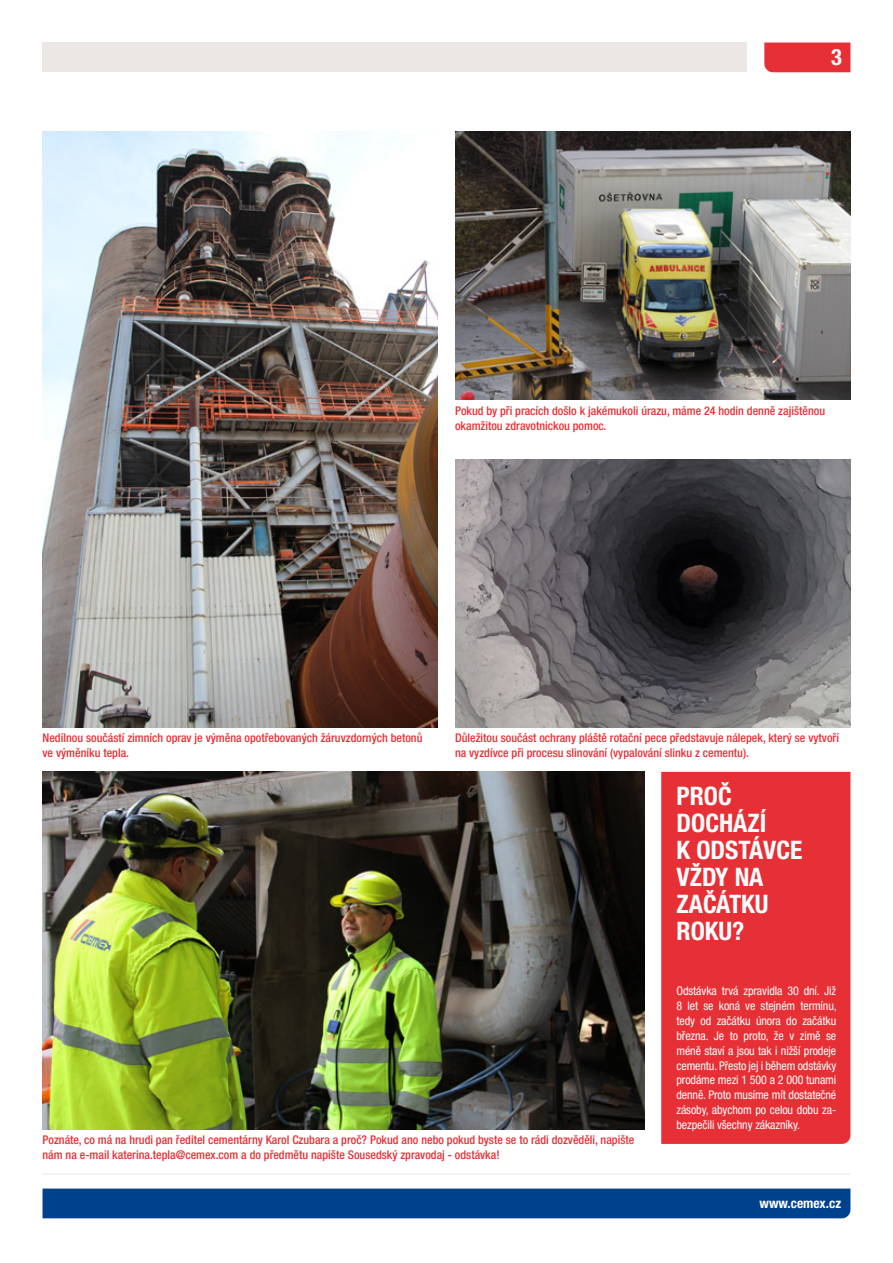
<style>
.page{position:relative;width:893px;height:1263px;background:#fff}
.page>*{position:absolute;margin:0;border:0;box-sizing:border-box;transform-origin:0 0}
.t1{font:700 condensed 25.5px/27px "Helvetica Neue LT Pro";color:#fff}
.t2{font:700 condensed 22.5px "Helvetica Neue LT Pro";color:#fff}
.t3{font:700 condensed 13.5px "Helvetica Neue LT Pro";color:#fff}
.t4{font:500 condensed 12px/14.9px "Helvetica Neue LT Pro";color:#e73035}
.t5{font:condensed 12px/14.9px "Helvetica Neue LT Pro";letter-spacing:-.01em;color:#fff;text-align:justify}
</style>
<div class="page">
<hr style="left:43px;top:1174px;width:807px;height:1px;background:#ece7e5">
<div style="left:43px;top:1188px;width:807px;height:30px;background:#00418e"></div>
<div style="left:764px;top:43px;width:86px;height:29px;background:#e73035"></div>
<div style="left:43px;top:43px;width:704px;height:29px;background:#ece7e5"></div>
<div style="left:661px;top:772px;width:189px;height:372px;background:#e73035"></div>
<img style="left:43px;top:132px;width:395px;height:595px">
<img style="left:43px;top:772px;width:601px;height:357px">
<img style="left:455px;top:132px;width:395px;height:268px">
<img style="left:455px;top:459px;width:395px;height:268px">
<p class="t2" style="left:831px;top:44px;width:12px">3</p>
<p class="t4" style="left:455px;top:403px;width:372px">Pokud by při pracích došlo k jakémukoli úrazu, máme 24 hodin denně zajištěnou okamžitou zdravotnickou pomoc.</p>
<p class="t4" style="left:43px;top:730px;width:381px">Nedílnou součástí zimních oprav je výměna opotřebovaných žáruvzdorných betonů</p>
<p class="t4" style="left:43px;top:745px;width:88px">ve výměníku tepla.</p>
<p class="t4" style="left:455px;top:730px;width:385px">Důležitou součást ochrany pláště rotační pece představuje nálepek, který se vytvoří na vyzdívce při procesu slinování (vypalování slinku z cementu).</p>
<p class="t1" style="left:676px;top:782px;width:57px">PROČ</p>
<p class="t1" style="left:676px;top:809px;width:91px">DOCHÁZÍ</p>
<p class="t1" style="left:676px;top:836px;width:127px">K ODSTÁVCE<br>VŽDY NA</p>
<p class="t1" style="left:676px;top:890px;width:94px">ZAČÁTKU<br>ROKU?</p>
<p class="t5" style="left:676px;top:983px;width:162px">Odstávka trvá zpravidla 30 dní. Již 8 let se koná ve stejném termínu, tedy od začátku února do začátku března. Je to proto, že v zimě se méně staví a jsou tak i nižší prodeje cementu. Přesto jej i během odstávky prodáme mezi 1 500 a 2 000 tunami denně. Proto musíme mít dostatečné zásoby, abychom po celou dobu za&shy;bezpečili všechny zákazníky.</p>
<p class="t4" style="left:43px;top:1132px;width:593px">Poznáte, co má na hrudi pan ředitel cementárny Karol Czubara a proč? Pokud ano nebo pokud byste se to rádi dozvěděli, napište nám na e-mail katerina.tepla@cemex.com a do předmětu napište Sousedský zpravodaj - odstávka!</p>
<p class="t3" style="left:759px;top:1195px;width:83px">www.cemex.cz</p>
</div>
